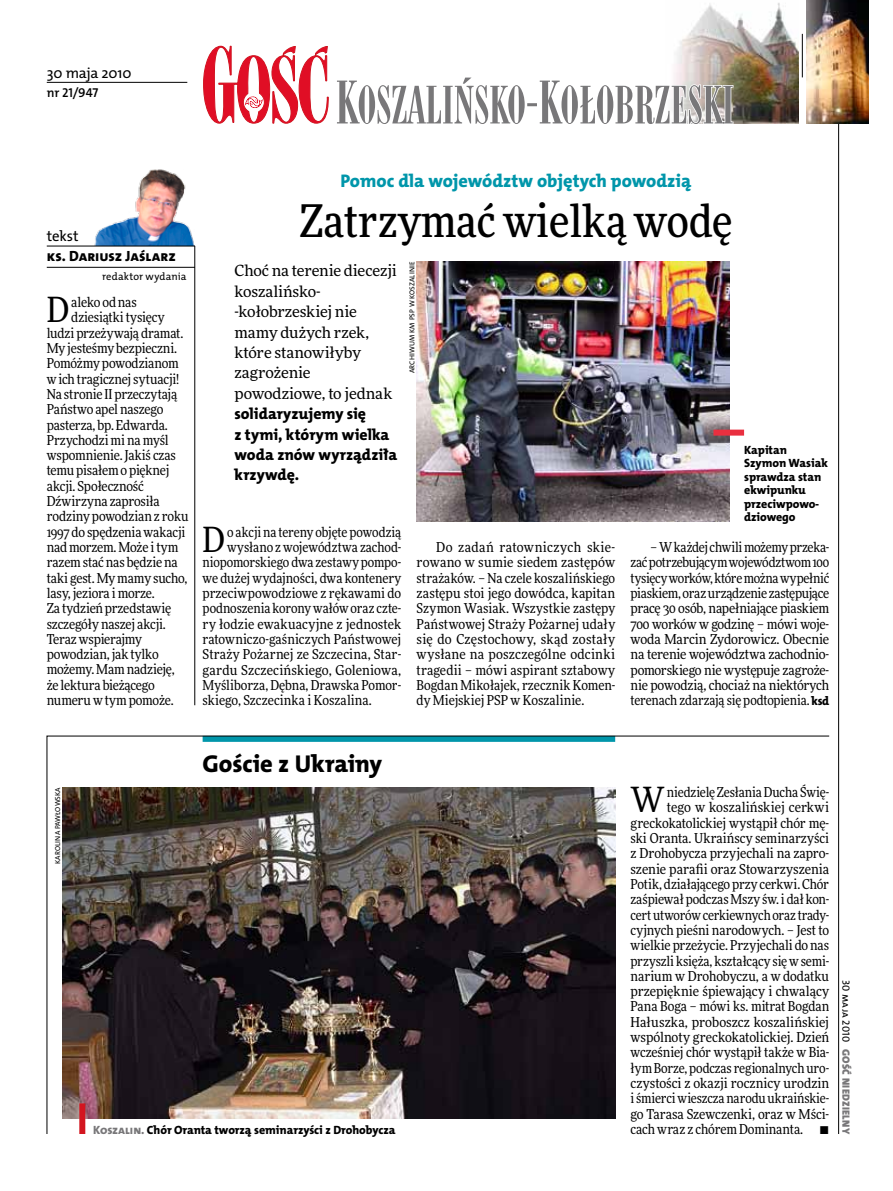
<style>
.page{position:relative;width:893px;height:1191px;background:#fff}
.page>*{position:absolute;margin:0;border:0;box-sizing:border-box;transform-origin:0 0}
.t1{font:500 45px "Freeday Narrow";color:#000}
.t2{font:34.8px "Freeday Narrow News";color:#000}
.t3{font:24.45px "The Mix HP8 Ex Bld";letter-spacing:-.005em;color:#000}
.t4{font:18.3px "The Mix HP8 Ex Bld";color:#0096aa}
.t5{font:15.75px/20.4px "The Mix HP8 Ex Bld";color:#000}
.t6{font:15.45px/20.4px "Freeday News";letter-spacing:-.01em;color:#000}
.t7{font:14.85px "The Mix HP8 Ex Bld";letter-spacing:.01em;color:#000}
.t8{font:14.85px "The Mix HP5 Plain";letter-spacing:-.01em;color:#000}
.t9{font:13.65px/15.3px "Freeday Narrow News";letter-spacing:-.005em;color:#000;text-align:justify}
.t10{font:12.9px "The Mix HP6 Se Bld";letter-spacing:-.005em;color:#000}
.t11{font:12px/13.5px "The Mix HP8 Ex Bld";letter-spacing:-.005em;color:#000}
.t12{font:10.5px "The Mix HP5 Plain";letter-spacing:.015em;color:#000}
.t13{font:10.5px "The Mix HP9 Blk";letter-spacing:.025em;color:#787779}
.t14{font:7.2px "The Mix HP5 Plain";letter-spacing:.005em;color:#000}
.s1{font-family:"The Mix HP8 Ex Bld";font-size:12.3px}
.s2{color:#787779}
</style>
<div class="page">
<hr style="left:838px;top:68px;width:1px;height:1066px;background:#000">
<hr style="left:802px;top:34px;width:1px;height:43px;background:#000">
<svg style="left:47px;top:735px;width:783px;height:399px"></svg>
<hr style="left:47px;top:82px;width:140px;height:1px;background:#000">
<hr style="left:195px;top:246px;width:1px;height:459px;background:#000">
<img style="left:674px;top:3px;width:124px;height:121px">
<img style="left:806px;top:0;width:63px;height:123px">
<svg style="left:203px;top:46px;width:126px;height:78px"></svg>
<svg style="left:337px;top:78px;width:397px;height:46px"></svg>
<img style="left:90px;top:169px;width:105px;height:77px">
<hr style="left:47px;top:246px;width:148px;height:1px;background:#000">
<hr style="left:47px;top:267px;width:148px;height:1px;background:#000">
<img style="left:62px;top:787px;width:553px;height:331px">
<div style="left:79px;top:1103px;width:6px;height:31px;background:#d3151f"></div>
<img style="left:416px;top:261px;width:313px;height:260px">
<div style="left:713px;top:429px;width:31px;height:6px;background:#e92f3f"></div>
<p class="t8" style="left:47px;top:63px;width:86px">30 maja 2010</p>
<p class="t10" style="left:47px;top:85px;width:53px">nr 21/947</p>
<h3 class="t4" style="left:340px;top:169px;width:352px">Pomoc dla województw objętych powodzią</h3>
<h1 class="t1" style="left:299px;top:193px;width:434px">Zatrzymać wielką wodę</h1>
<p class="t8" style="left:47px;top:227px;width:33px">tekst</p>
<p class="t7" style="left:47px;top:247px;width:131px">ks. Dariusz Jaślarz</p>
<p class="t12" style="left:102px;top:270px;width:86px">redaktor wydania</p>
<p class="t6" style="left:234px;top:260px;width:164px">Choć na terenie diecezji koszalińsko--kołobrzeskiej nie mamy dużych rzek, które stanowiłyby zagrożenie powodziowe, to jednak</p>
<p class="t5" style="left:234px;top:404px;width:164px">solidaryzujemy się<br>z tymi, którym wielka woda znów wyrządziła krzywdę.</p>
<p class="t14" style="left:407px;top:373px;width:114px;rotate:-90deg">Archiwum KM PSP w Koszalinie</p>
<h2 class="t2" style="left:47px;top:289px;width:24px">D</h2>
<p class="t9" style="left:71px;top:294px;width:67px">aleko od nas</p>
<p class="t9" style="left:71px;top:310px;width:95px">dziesiątki tysięcy</p>
<p class="t9" style="left:47px;top:325px;width:138px">ludzi przeżywają dramat.</p>
<p class="t9" style="left:47px;top:340px;width:132px">My jesteśmy bezpieczni.</p>
<p class="t9" style="left:47px;top:356px;width:133px">Pomóżmy powodzianom</p>
<p class="t9" style="left:47px;top:371px;width:134px">w ich tragicznej sytuacji!</p>
<p class="t9" style="left:47px;top:386px;width:132px">Na stronie II przeczytają</p>
<p class="t9" style="left:47px;top:401px;width:118px">Państwo apel naszego</p>
<p class="t9" style="left:47px;top:417px;width:123px">pasterza, bp. Edwarda.</p>
<p class="t9" style="left:47px;top:432px;width:123px">Przychodzi mi na myśl</p>
<p class="t9" style="left:47px;top:447px;width:131px">wspomnienie. Jakiś czas</p>
<p class="t9" style="left:47px;top:463px;width:124px">temu pisałem o pięknej</p>
<p class="t9" style="left:47px;top:478px;width:99px">akcji. Społeczność</p>
<p class="t9" style="left:47px;top:493px;width:114px">Dźwirzyna zaprosiła</p>
<p class="t9" style="left:47px;top:509px;width:143px">rodziny powodzian z roku</p>
<p class="t9" style="left:47px;top:524px;width:140px">1997 do spędzenia wakacji</p>
<p class="t9" style="left:47px;top:539px;width:133px">nad morzem. Może i tym</p>
<p class="t9" style="left:47px;top:554px;width:133px">razem stać nas będzie na</p>
<p class="t9" style="left:47px;top:570px;width:142px">taki gest. My mamy sucho,</p>
<p class="t9" style="left:47px;top:585px;width:110px">lasy, jeziora i morze.</p>
<p class="t9" style="left:47px;top:600px;width:126px">Za tydzień przedstawię</p>
<p class="t9" style="left:47px;top:616px;width:120px">szczegóły naszej akcji.</p>
<p class="t9" style="left:47px;top:631px;width:97px">Teraz wspierajmy</p>
<p class="t9" style="left:47px;top:646px;width:113px">powodzian, jak tylko</p>
<p class="t9" style="left:47px;top:662px;width:130px">możemy. Mam nadzieję,</p>
<p class="t9" style="left:47px;top:677px;width:110px">że lektura bieżącego</p>
<p class="t9" style="left:47px;top:692px;width:128px">numeru w tym pomoże.</p>
<p class="t11" style="left:744px;top:443px;width:85px">Kapitan<br>Szymon Wasiak sprawdza stan ekwipunku przeciwpowo&shy;dziowego</p>
<h2 class="t2" style="left:203px;top:518px;width:24px">D</h2>
<p class="t9" style="left:227px;top:524px;width:176px">o akcji na tereny objęte powodzią</p>
<p class="t9" style="left:227px;top:539px;width:176px">wysłano z województwa zachod-</p>
<p class="t9" style="left:203px;top:555px;width:200px">niopomorskiego dwa zestawy pompo-</p>
<p class="t9" style="left:203px;top:570px;width:200px">we dużej wydajności, dwa kontenery</p>
<p class="t9" style="left:203px;top:585px;width:200px">przeciwpowodziowe z rękawami do</p>
<p class="t9" style="left:203px;top:600px;width:200px">podnoszenia korony wałów oraz czte-</p>
<p class="t9" style="left:203px;top:616px;width:200px">ry łodzie ewakuacyjne z jednostek</p>
<p class="t9" style="left:203px;top:631px;width:200px">ratowniczo-gaśniczych Państwowej</p>
<p class="t9" style="left:203px;top:646px;width:200px">Straży Pożarnej ze Szczecina, Star-</p>
<p class="t9" style="left:203px;top:662px;width:200px">gardu Szczecińskiego, Goleniowa,</p>
<p class="t9" style="left:203px;top:677px;width:200px">Myśliborza, Dębna, Drawska Pomor-</p>
<p class="t9" style="left:203px;top:692px;width:171px">skiego, Szczecinka i Koszalina.</p>
<p class="t9" style="left:417px;top:539px;width:200px;text-indent:20px">Do zadań ratowniczych skie&shy;rowano w sumie siedem zastępów strażaków. – Na czele koszalińskiego zastępu stoi jego dowódca, kapitan Szymon Wasiak. Wszystkie zastępy Państwowej Straży Pożarnej udały się do Częstochowy, skąd zostały wysłane na poszczególne odcinki tragedii – mówi aspirant sztabowy Bogdan Mikołajek, rzecznik Komen&shy;dy Miejskiej PSP w Koszalinie.</p>
<p class="t9" style="left:630px;top:539px;width:200px;text-indent:20px">– W każdej chwili możemy przeka&shy;zać potrzebującym województwom 100 tysięcy worków, które można wypełnić piaskiem, oraz urządzenie zastępujące pracę 30 osób, napełniające piaskiem 700 worków w godzinę – mówi woje&shy;woda Marcin Zydorowicz. Obecnie na terenie województwa zachodnio&shy;pomorskiego nie występuje zagroże&shy;nie powodzią, chociaż na niektórych terenach zdarzają się podtopienia. <span class="s1">ksd</span></p>
<p class="t14" style="left:53px;top:863px;width:78px;rotate:-90deg">Karolina Pawłowska</p>
<h3 class="t3" style="left:203px;top:747px;width:181px">Goście z Ukrainy</h3>
<p class="t11" style="left:93px;top:1123px;width:304px"><span class="s2">Koszalin.</span> Chór Oranta tworzą seminarzyści z Drohobycza</p>
<p class="t9" style="left:630px;top:784px;width:200px;text-align:right">niedzielę Zesłania Ducha Świę-<br>tego w koszalińskiej cerkwi greckokatolickiej wystąpił chór mę&shy;ski Oranta. Ukraińscy seminarzyści z Drohobycza przyjechali na zapro&shy;szenie parafii oraz Stowarzyszenia Potik, działającego przy cerkwi. Chór zaśpiewał podczas Mszy św. i dał kon&shy;cert utworów cerkiewnych oraz trady&shy;cyjnych pieśni narodowych. – Jest to wielkie przeżycie. Przyjechali do nas przyszli księża, kształcący się w semi&shy;narium w Drohobyczu, a w dodatku przepięknie śpiewający i chwalący Pana Boga – mówi ks. mitrat Bogdan Hałuszka, proboszcz koszalińskiej wspólnoty greckokatolickiej. Dzień wcześniej chór wystąpił także w Bia&shy;łym Borze, podczas regionalnych uro&shy;czystości z okazji rocznicy urodzin i śmierci wieszcza narodu ukraińskie&shy;go Tarasa Szewczenki, oraz w Mści&shy;cach wraz z chórem Dominanta. •</p>
<h2 class="t2" style="left:630px;top:778px;width:36px">W</h2>
<p class="t12" style="left:853px;top:979px;width:64px;rotate:90deg">30 maja 2010</p>
<p class="t13" style="left:853px;top:1049px;width:86px;rotate:90deg">Gość Niedzielny</p>
</div>
